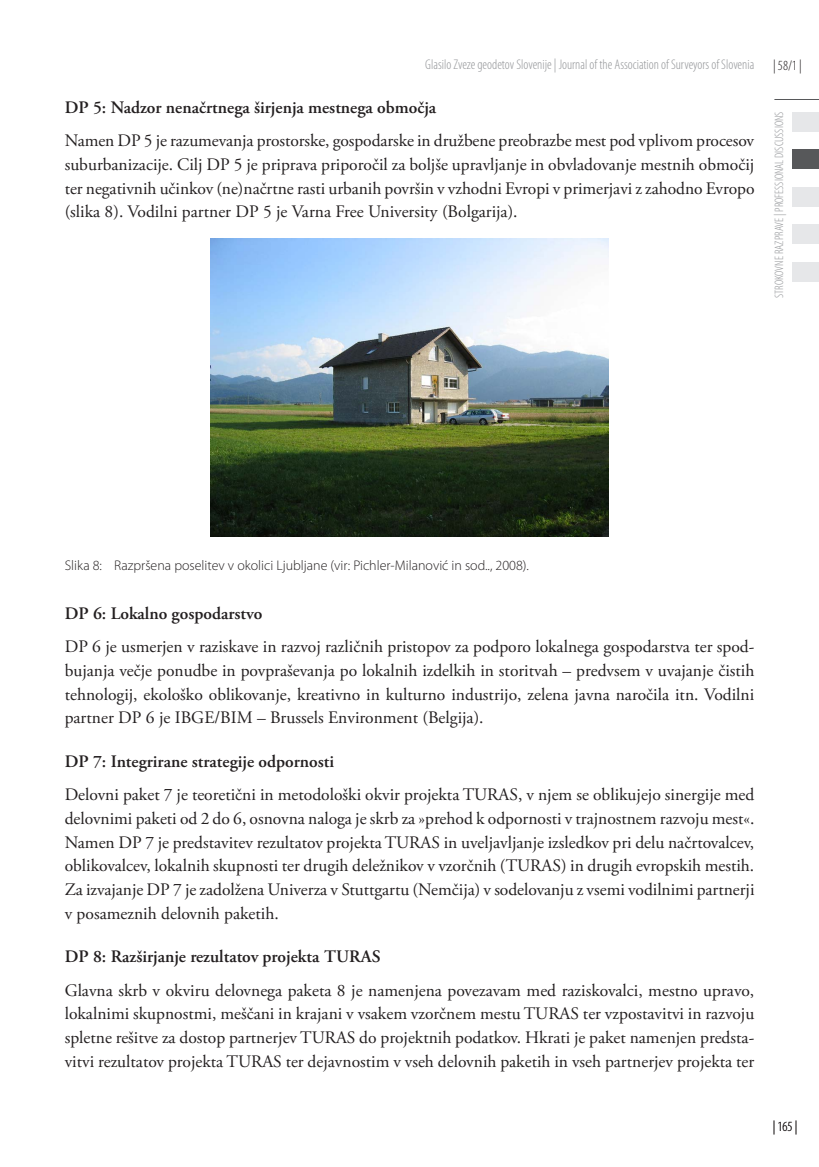
<style>
.page{position:relative;width:819px;height:1167px;background:#fff}
.page>*{position:absolute;margin:0;border:0;box-sizing:border-box;transform-origin:0 0}
.GLAVNI_TEKST{font:17.5px/23.6px "Adobe Garamond Pro";color:#231f20;text-align:justify}
.GLAVNI_TEKST-2{font:600 17.5px "Adobe Garamond Pro";color:#231f20}
.PODPIS_SLIKA{font:300 14px "Myriad Pro";color:#231f20}
.t1{font:300 condensed 14px "Myriad Pro";color:#939598}
.t2{font:300 condensed 14px "Myriad Pro";color:#231f20}
.t3{font:300 condensed 12.25px "Myriad Pro";color:#939598}
</style>
<div class="page">
<hr style="left:774px;top:99px;width:45px;height:1px;background:#57585a">
<div style="left:792px;top:187px;width:27px;height:19px;background:#e6e7e9"></div>
<div style="left:792px;top:224px;width:27px;height:20px;background:#e6e7e9"></div>
<div style="left:792px;top:262px;width:27px;height:19px;background:#e6e7e9"></div>
<div style="left:792px;top:112px;width:27px;height:19px;background:#e6e7e9"></div>
<div style="left:792px;top:149px;width:27px;height:20px;background:#57585a"></div>
<img style="left:211px;top:238px;width:397px;height:298px">
<p class="t1" style="left:425px;top:56px;width:331px">Glasilo Zveze geodetov Slovenije | Journal of the Association of Surveyors of Slovenia</p>
<p class="t2" style="left:773px;top:57px;width:30px">| 58/1 |</p>
<p class="t3" style="left:772px;top:298px;width:187px;rotate:-90deg">STROKOVNE RAZPRAVE | PROFESSIONAL DISCUSSIONS</p>
<p class="GLAVNI_TEKST-2" style="left:65px;top:97px;width:373px">DP 5: Nadzor nenačrtnega širjenja mestnega območja</p>
<p class="GLAVNI_TEKST" style="left:65px;top:130px;width:691px">Namen DP 5 je razumevanja prostorske, gospodarske in družbene preobrazbe mest pod vplivom procesov suburbanizacije. Cilj DP 5 je priprava priporočil za boljše upravljanje in obvladovanje mestnih območij ter negativnih učinkov (ne)načrtne rasti urbanih površin v vzhodni Evropi v primerjavi z zahodno Evropo (slika 8). Vodilni partner DP 5 je Varna Free University (Bolgarija).</p>
<p class="PODPIS_SLIKA" style="left:65px;top:557px;width:466px">Slika 8: Razpršena poselitev v okolici Ljubljane (vir: Pichler-Milanović in sod.., 2008).</p>
<p class="GLAVNI_TEKST-2" style="left:65px;top:603px;width:199px">DP 6: Lokalno gospodarstvo</p>
<p class="GLAVNI_TEKST" style="left:65px;top:635px;width:691px">DP 6 je usmerjen v raziskave in razvoj različnih pristopov za podporo lokalnega gospodarstva ter spod&shy;bujanja večje ponudbe in povpraševanja po lokalnih izdelkih in storitvah – predvsem v uvajanje čistih tehnologij, ekološko oblikovanje, kreativno in kulturno industrijo, zelena javna naročila itn. Vodilni partner DP 6 je IBGE/BIM – Brussels Environment (Belgija).</p>
<p class="GLAVNI_TEKST-2" style="left:65px;top:751px;width:271px">DP 7: Integrirane strategije odpornosti</p>
<p class="GLAVNI_TEKST" style="left:65px;top:783px;width:691px">Delovni paket 7 je teoretični in metodološki okvir projekta TURAS, v njem se oblikujejo sinergije med delovnimi paketi od 2 do 6, osnovna naloga je skrb za »prehod k odpornosti v trajnostnem razvoju mest«.<br>Namen DP 7 je predstavitev rezultatov projekta TURAS in uveljavljanje izsledkov pri delu načrtovalcev, oblikovalcev, lokalnih skupnosti ter drugih deležnikov v vzorčnih (TURAS) in drugih evropskih mestih.<br>Za izvajanje DP 7 je zadolžena Univerza v Stuttgartu (Nemčija) v sodelovanju z vsemi vodilnimi partnerji v posameznih delovnih paketih.</p>
<p class="GLAVNI_TEKST-2" style="left:65px;top:946px;width:317px">DP 8: Razširjanje rezultatov projekta TURAS</p>
<p class="GLAVNI_TEKST" style="left:65px;top:978px;width:691px">Glavna skrb v okviru delovnega paketa 8 je namenjena povezavam med raziskovalci, mestno upravo, lokalnimi skupnostmi, meščani in krajani v vsakem vzorčnem mestu TURAS ter vzpostavitvi in razvoju spletne rešitve za dostop partnerjev TURAS do projektnih podatkov. Hkrati je paket namenjen predsta&shy;vitvi rezultatov projekta TURAS ter dejavnostim v vseh delovnih paketih in vseh partnerjev projekta ter</p>
<p class="t2" style="left:773px;top:1118px;width:26px">| 165 |</p>
</div>
